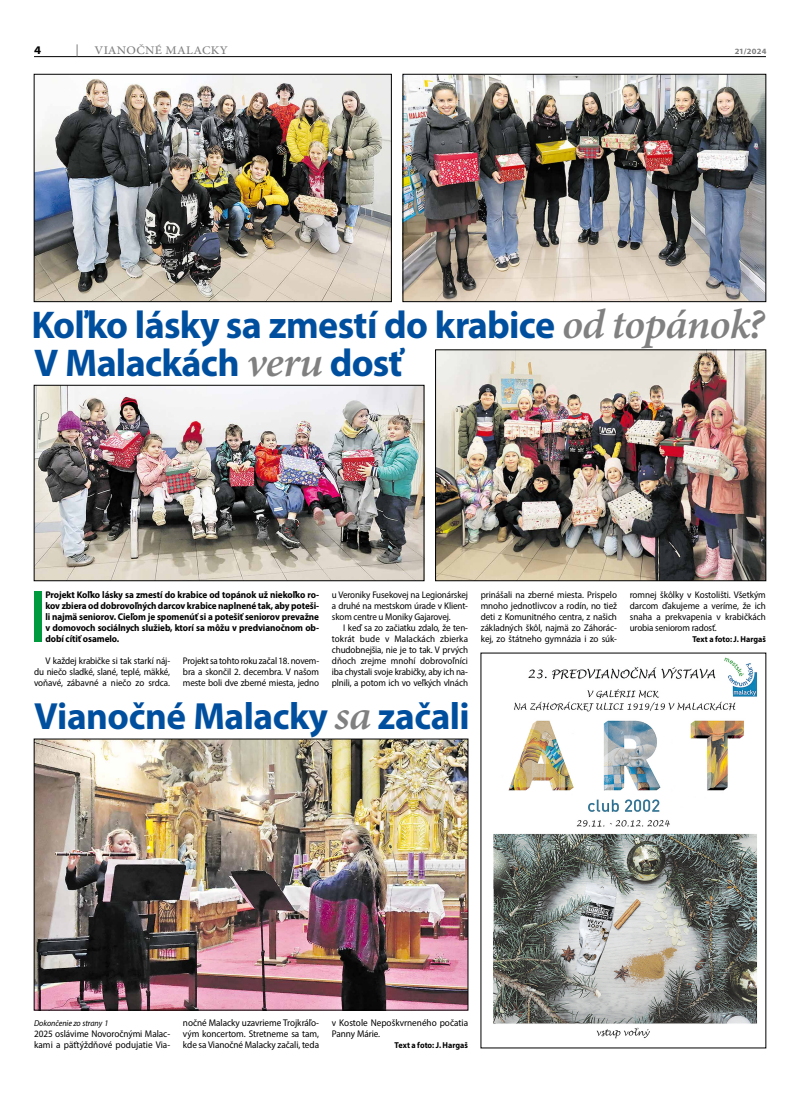
<style>
.page{position:relative;width:800px;height:1106px;background:#fff}
.page>*{position:absolute;margin:0;border:0;box-sizing:border-box;transform-origin:0 0}
.t1{font:700 38.8px/38px "Myriad Pro";letter-spacing:-.02em;color:#004f9f}
.t2{font:700 38px "Myriad Pro";letter-spacing:-.015em;color:#004f9f}
.t3{font:500 11.7px "Minion Pro";letter-spacing:.02em;color:#818080;scale:1.08 1}
.t4{font:700 11.7px "Myriad Pro";color:#000;scale:1.08 1}
.t5{font:700 9.7px/11px "Myriad Pro";letter-spacing:-.01em;color:#000;text-align:justify;scale:.94 1}
.t6{font:9.7px/11px "Myriad Pro";letter-spacing:-.005em;color:#000;scale:.94 1}
.t7{font:9.6px/11px "Myriad Pro";letter-spacing:-.015em;color:#000;text-align:justify;scale:.94 1}
.t8{font:700 8.6px "Myriad Pro";color:#000;scale:.95 1}
.t9{font:italic 8.6px "Myriad Pro";letter-spacing:-.01em;color:#000;scale:.95 1}
.t10{font:700 8.1px "Myriad Pro";letter-spacing:.02em;color:#818080;scale:1.05 1}
.s1{font-family:"Minion Pro";font-weight:600;font-style:italic;font-size:42px;color:#818080}
.s2{font-family:"Minion Pro";font-weight:600;font-style:italic;font-size:42.6px;color:#818080}
</style>
<div class="page">
<hr style="left:34px;top:56px;width:731px;height:1px;background:#000">
<svg style="left:77px;top:44px;width:1px;height:12px"></svg>
<img style="left:493px;top:657px;width:265px;height:382px">
<img style="left:36px;top:741px;width:430px;height:267px">
<div style="left:34px;top:739px;width:434px;height:271px;border:1px solid #000"></div>
<img style="left:437px;top:352px;width:326px;height:227px">
<div style="left:435px;top:350px;width:330px;height:231px;border:1px solid #000"></div>
<img style="left:36px;top:387px;width:386px;height:192px">
<div style="left:34px;top:385px;width:390px;height:196px;border:1px solid #000"></div>
<img style="left:405px;top:76px;width:358px;height:224px">
<div style="left:403px;top:74px;width:362px;height:228px;border:1px solid #000"></div>
<img style="left:36px;top:76px;width:353px;height:224px">
<div style="left:34px;top:74px;width:357px;height:228px;border:1px solid #000"></div>
<div style="left:34px;top:591px;width:7px;height:51px;background:#009b3e"></div>
<p class="t3" style="left:94px;top:42px;width:125px">VIANOČNÉ MALACKY</p>
<p class="t4" style="left:34px;top:42px;width:8px">4</p>
<p class="t10" style="left:734px;top:46px;width:32px">21/2024</p>
<h1 class="t1" style="left:32px;top:305px;width:734px">Koľko lásky sa zmestí do krabice <span class="s1">od topánok?<br></span>V Malackách <span class="s2">veru</span> dosť</h1>
<p class="t5" style="left:45px;top:589px;width:293px">Projekt Koľko lásky sa zmestí do krabice od topánok už niekoľko ro&shy;kov zbiera od dobrovoľných darcov krabice naplnené tak, aby poteši&shy;li najmä seniorov. Cieľom je spomenúť si a potešiť seniorov prevažne v domovoch sociálnych služieb, ktorí sa môžu v predvianočnom ob&shy;dobí cítiť osamelo.</p>
<p class="t7" style="left:34px;top:655px;width:146px;text-indent:11px">V každej krabičke si tak starkí náj&shy;du niečo sladké, slané, teplé, mäkké, voňavé, zábavné a niečo zo srdca.</p>
<p class="t7" style="left:183px;top:655px;width:146px">Projekt sa tohto roku začal 18. novem&shy;bra a skončil 2. decembra. V našom meste boli dve zberné miesta, jedno</p>
<p class="t7" style="left:332px;top:589px;width:146px">u Veroniky Fusekovej na Legionárskej a druhé na mestskom úrade v Klient&shy;skom centre u Moniky Gajarovej.</p>
<p class="t7" style="left:332px;top:622px;width:146px;text-indent:11px">I keď sa zo začiatku zdalo, že ten&shy;tokrát bude v Malackách zbierka chudobnejšia, nie je to tak. V prvých dňoch zrejme mnohí dobrovoľníci iba chystali svoje krabičky, aby ich na&shy;plnili, a potom ich vo veľkých vlnách</p>
<h2 class="t2" style="left:34px;top:691px;width:437px">Vianočné Malacky <span class="s1">sa</span> začali</h2>
<p class="t7" style="left:480px;top:589px;width:146px">prinášali na zberné miesta. Prispelo mnoho jednotlivcov a rodín, no tiež deti z Komunitného centra, z našich základných škôl, najmä zo Záhorác&shy;kej, zo štátneho gymnázia i zo súk-</p>
<p class="t7" style="left:629px;top:589px;width:146px">romnej škôlky v Kostolišti. Všetkým darcom ďakujeme a veríme, že ich snaha a prekvapenia v krabičkách urobia seniorom radosť.</p>
<p class="t8" style="left:692px;top:633px;width:79px">Text a foto: J. Hargaš</p>
<p class="t6" style="left:34px;top:1028px;width:146px">2025 oslávime Novoročnými Malac&shy;kami a päťtýždňové podujatie Via-</p>
<p class="t6" style="left:183px;top:1017px;width:146px;text-align:justify">nočné Malacky uzavrieme Trojkráľo&shy;vým koncertom. Stretneme sa tam, kde sa Vianočné Malacky začali, teda</p>
<p class="t6" style="left:332px;top:1017px;width:146px">v Kostole Nepoškvrneného počatia<br>Panny Márie.</p>
<p class="t9" style="left:34px;top:1017px;width:80px">Dokončenie zo strany 1</p>
<p class="t8" style="left:394px;top:1039px;width:79px">Text a foto: J. Hargaš</p>
</div>
